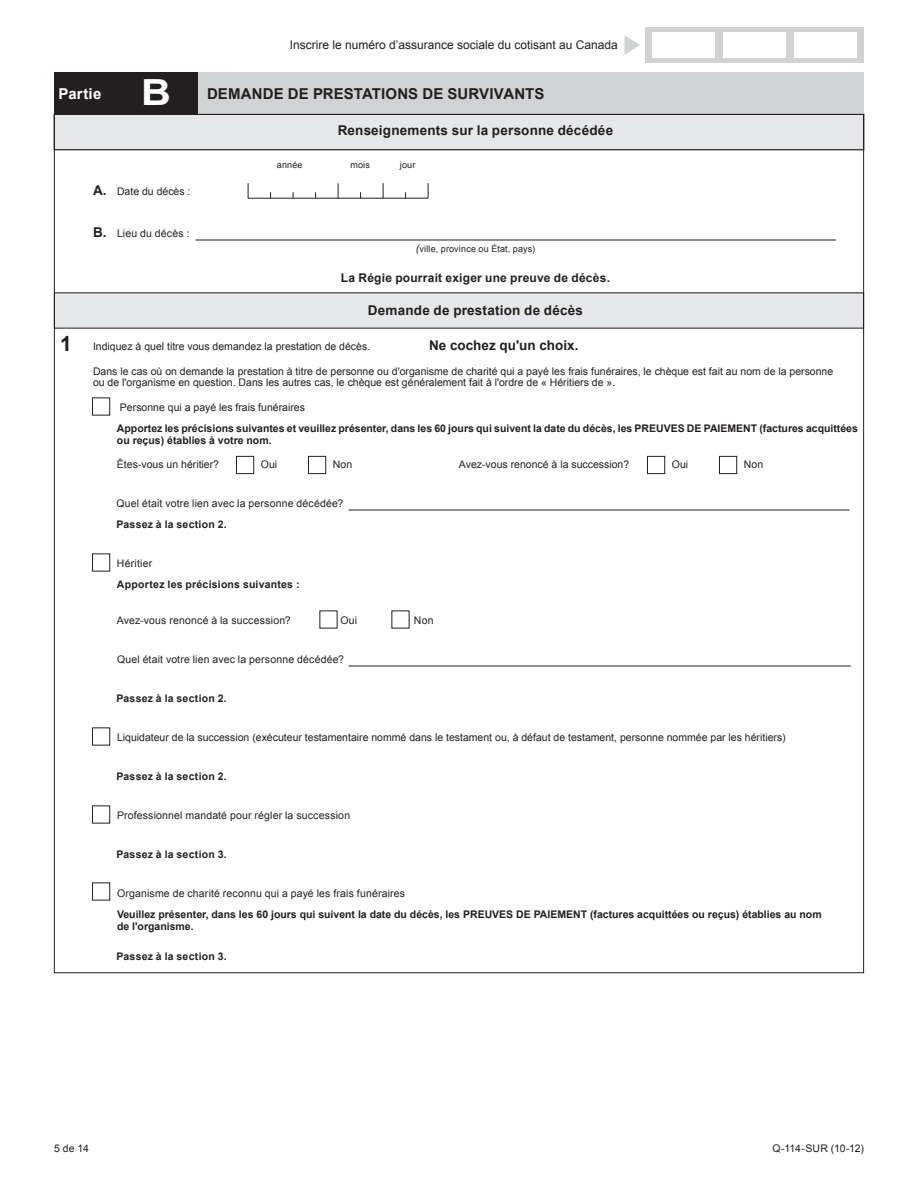
<style>
.page{position:relative;width:918px;height:1188px;background:#fff}
.page>*{position:absolute;margin:0;border:0;box-sizing:border-box;transform-origin:0 0}
.t1{font:700 36px "Arial";color:#fff;scale:1.15 1}
.t2{font:700 21px "Arial";color:#231f20}
.t3{font:700 15px "Arial";letter-spacing:.01em;color:#231f20}
.t4{font:700 15px "Arial";letter-spacing:.015em;color:#fff}
.t5{font:700 13.5px "Arial";letter-spacing:.015em;color:#231f20}
.t6{font:12px "Arial";color:#231f20}
.t7{font:700 12px "Arial";letter-spacing:.02em;color:#231f20}
.t8{font:10.5px/10.5px "Arial";color:#231f20}
.t9{font:700 10.5px/12px "Arial";color:#231f20}
.t10{font:700 10.5px "Arial";letter-spacing:.02em;color:#231f20}
.t11{font:700 10.5px "Arial";letter-spacing:.025em;color:#231f20}
.t12{font:10.5px "Arial";letter-spacing:-.02em;color:#231f20}
.t13{font:10.5px "Arial";letter-spacing:.02em;color:#231f20}
.t14{font:9px "Arial";letter-spacing:.02em;color:#231f20}
.s1{font-weight:700;font-size:13.5px}
.s2{font-style:italic;font-size:10.5px}
</style>
<div class="page">
<div style="left:54px;top:293px;width:810px;height:35px;background:#e6e7e9"></div>
<div style="left:54px;top:114px;width:810px;height:36px;background:#e6e7e9"></div>
<div style="left:54px;top:114px;width:810px;height:36px;border:1px solid #231f20"></div>
<div style="left:198px;top:72px;width:666px;height:42px;background:#d1d2d4"></div>
<div style="left:54px;top:72px;width:144px;height:42px;background:#231f20"></div>
<div style="left:92px;top:398px;width:18px;height:18px;border:1px solid #231f20"></div>
<svg style="left:248px;top:183px;width:1px;height:15px"></svg>
<svg style="left:338px;top:183px;width:1px;height:15px"></svg>
<svg style="left:383px;top:183px;width:1px;height:15px"></svg>
<svg style="left:428px;top:183px;width:1px;height:15px"></svg>
<hr style="left:248px;top:198px;width:180px;height:1px;background:#231f20">
<hr style="left:196px;top:240px;width:640px;height:1px;background:#231f20">
<div style="left:236px;top:456px;width:18px;height:18px;border:1px solid #231f20"></div>
<div style="left:308px;top:456px;width:18px;height:18px;border:1px solid #231f20"></div>
<div style="left:647px;top:456px;width:18px;height:18px;border:1px solid #231f20"></div>
<div style="left:719px;top:456px;width:18px;height:18px;border:1px solid #231f20"></div>
<hr style="left:349px;top:510px;width:501px;height:1px;background:#231f20">
<div style="left:92px;top:554px;width:18px;height:18px;border:1px solid #231f20"></div>
<div style="left:92px;top:728px;width:18px;height:18px;border:1px solid #231f20"></div>
<hr style="left:349px;top:666px;width:502px;height:1px;background:#231f20">
<div style="left:92px;top:806px;width:18px;height:18px;border:1px solid #231f20"></div>
<div style="left:92px;top:882px;width:18px;height:18px;border:1px solid #231f20"></div>
<svg style="left:624px;top:35px;width:16px;height:20px"></svg>
<div style="left:645px;top:27px;width:219px;height:36px;background:#d1d2d4"></div>
<div style="left:723px;top:32px;width:63px;height:26px;background:#fff"></div>
<div style="left:652px;top:32px;width:63px;height:26px;background:#fff"></div>
<div style="left:794px;top:32px;width:63px;height:26px;background:#fff"></div>
<p class="t6" style="left:290px;top:37px;width:330px">Inscrire le numéro d’assurance sociale du cotisant au Canada</p>
<h3 class="t4" style="left:58px;top:84px;width:44px">Partie</h3>
<h1 class="t1" style="left:141px;top:69px;width:27px">B</h1>
<h3 class="t3" style="left:207px;top:84px;width:339px">DEMANDE DE PRESTATIONS DE SURVIVANTS</h3>
<p class="t5" style="left:338px;top:121px;width:277px">Renseignements sur la personne décédée</p>
<h2 class="t2" style="left:60px;top:330px;width:13px">1</h2>
<p class="t8" style="left:93px;top:186px;width:99px"><span class="s1">A.</span> Date du décès :</p>
<p class="t8" style="left:93px;top:228px;width:98px"><span class="s1">B.</span> Lieu du décès :</p>
<p class="t14" style="left:277px;top:159px;width:27px">année</p>
<p class="t14" style="left:350px;top:159px;width:21px">mois</p>
<p class="t14" style="left:400px;top:159px;width:17px">jour</p>
<p class="t14" style="left:416px;top:243px;width:121px"><span class="s2">(</span>ville, province ou État, pays)</p>
<p class="t7" style="left:341px;top:270px;width:271px">La Régie pourrait exiger une preuve de décès.</p>
<p class="t5" style="left:368px;top:301px;width:217px">Demande de prestation de décès</p>
<p class="t8" style="left:93px;top:341px;width:279px">Indiquez à quel titre vous demandez la prestation de décès.</p>
<p class="t5" style="left:429px;top:336px;width:151px">Ne cochez qu'un choix.</p>
<p class="t8" style="left:93px;top:366px;width:742px">Dans le cas où on demande la prestation à titre de personne ou d'organisme de charité qui a payé les frais funéraires, le chèque est fait au nom de la personne ou de l'organisme en question. Dans les autres cas, le chèque est généralement fait à l'ordre de « Héritiers de ».</p>
<p class="t8" style="left:120px;top:402px;width:186px">Personne qui a payé les frais funéraires</p>
<p class="t9" style="left:117px;top:423px;width:742px">Apportez les précisions suivantes et veuillez présenter, dans les 60 jours qui suivent la date du décès, les PREUVES DE PAIEMENT (factures acquittées ou reçus) établies à votre nom.</p>
<p class="t8" style="left:117px;top:459px;width:104px">Êtes-vous un héritier?</p>
<p class="t8" style="left:261px;top:459px;width:18px">Oui</p>
<p class="t8" style="left:333px;top:459px;width:21px">Non</p>
<p class="t8" style="left:459px;top:459px;width:172px">Avez-vous renoncé à la succession?</p>
<p class="t8" style="left:672px;top:459px;width:18px">Oui</p>
<p class="t8" style="left:744px;top:459px;width:21px">Non</p>
<p class="t8" style="left:116px;top:498px;width:229px">Quel était votre lien avec la personne décédée?</p>
<p class="t10" style="left:116px;top:517px;width:112px">Passez à la section 2.</p>
<p class="t13" style="left:117px;top:556px;width:37px">Héritier</p>
<p class="t11" style="left:117px;top:577px;width:184px">Apportez les précisions suivantes :</p>
<p class="t8" style="left:117px;top:615px;width:175px">Avez-vous renoncé à la succession?</p>
<p class="t8" style="left:340px;top:615px;width:18px">Oui</p>
<p class="t8" style="left:414px;top:615px;width:21px">Non</p>
<p class="t8" style="left:117px;top:654px;width:229px">Quel était votre lien avec la personne décédée?</p>
<p class="t10" style="left:116px;top:691px;width:112px">Passez à la section 2.</p>
<p class="t8" style="left:117px;top:732px;width:670px">Liquidateur de la succession (exécuteur testamentaire nommé dans le testament ou, à défaut de testament, personne nommée par les héritiers)</p>
<p class="t10" style="left:116px;top:769px;width:112px">Passez à la section 2.</p>
<p class="t8" style="left:117px;top:810px;width:235px">Professionnel mandaté pour régler la succession</p>
<p class="t10" style="left:116px;top:847px;width:112px">Passez à la section 3.</p>
<p class="t8" style="left:117px;top:888px;width:290px">Organisme de charité reconnu qui a payé les frais funéraires</p>
<p class="t9" style="left:117px;top:909px;width:706px">Veuillez présenter, dans les 60 jours qui suivent la date du décès, les PREUVES DE PAIEMENT (factures acquittées ou reçus) établies au nom de l'organisme.</p>
<p class="t10" style="left:116px;top:949px;width:112px">Passez à la section 3.</p>
<p class="t8" style="left:54px;top:1143px;width:36px">5 de 14</p>
<p class="t12" style="left:773px;top:1141px;width:93px">Q-114-SUR (10-12)</p>
</div>
